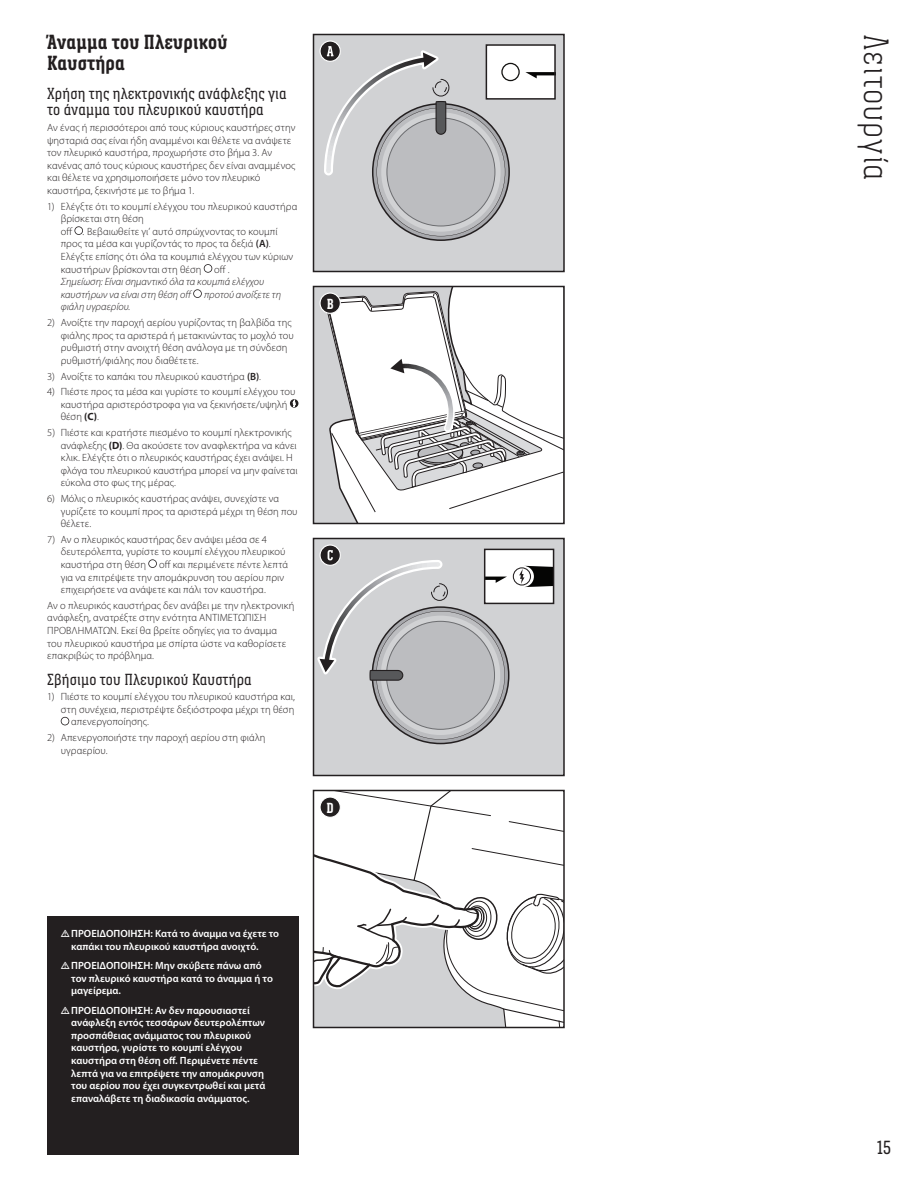
<style>
.page{position:relative;width:918px;height:1188px;background:#fff}
.page>*{position:absolute;margin:0;border:0;box-sizing:border-box;transform-origin:0 0}
.t1{font:300 36px "Weber Serif";letter-spacing:.025em;color:#231f20}
.t2{font:700 21px/21px "Weber Serif";letter-spacing:.01em;color:#231f20}
.t3{font:19.5px "Weber Serif";color:#231f20}
.t4{font:16.5px/16.5px "Weber Serif";letter-spacing:.01em;color:#231f20}
.t5{font:700 15px "Weber Serif";color:#fff}
.t6{font:300 10.5px/12.6px "Myriad Pro";letter-spacing:.01em;color:#231f20}
.t7{font:600 10.5px/12.6px "Myriad Pro";color:#fff}
.t8{font:italic 300 10.5px/12.6px "Myriad Pro";letter-spacing:.005em;color:#231f20}
.s1{font-style:italic}
.s2{font-weight:600}
.s3{font-weight:700}
</style>
<div class="page">
<div style="left:47px;top:916px;width:252px;height:238px;background:#231f20"></div>
<div style="left:314px;top:286px;width:250px;height:237px;background:#d1d2d4"></div>
<svg style="left:351px;top:289px;width:211px;height:232px;background:#f8f8f8"></svg>
<svg style="left:327px;top:291px;width:235px;height:222px;background:#e5e4e5"></svg>
<div style="left:313px;top:286px;width:252px;height:238px;border:2px solid #231f20"></div>
<div style="left:320px;top:293px;width:20px;height:20px;background:#231f20;border-radius:50%"></div>
<div style="left:320px;top:292px;width:21px;height:22px;border:1px solid #fff;border-radius:50%"></div>
<div style="left:314px;top:34px;width:250px;height:237px;background:#d1d2d4"></div>
<div style="left:486px;top:44px;width:70px;height:56px;border:2px solid #231f20"></div>
<div style="left:313px;top:34px;width:252px;height:238px;border:2px solid #231f20"></div>
<svg style="left:320px;top:41px;width:20px;height:20px"></svg>
<svg style="left:324px;top:45px;width:231px;height:196px"></svg>
<div style="left:320px;top:40px;width:21px;height:22px;border:1px solid #fff;border-radius:50%"></div>
<div style="left:314px;top:539px;width:250px;height:237px;background:#d1d2d4"></div>
<div style="left:313px;top:538px;width:252px;height:238px;border:2px solid #231f20"></div>
<svg style="left:320px;top:545px;width:20px;height:20px"></svg>
<svg style="left:317px;top:550px;width:237px;height:194px"></svg>
<div style="left:320px;top:544px;width:21px;height:22px;border:1px solid #fff;border-radius:50%"></div>
<svg style="left:316px;top:793px;width:246px;height:232px"></svg>
<div style="left:313px;top:790px;width:252px;height:238px;border:2px solid #231f20"></div>
<div style="left:320px;top:797px;width:20px;height:20px;background:#231f20;border-radius:50%"></div>
<div style="left:320px;top:796px;width:21px;height:22px;border:1px solid #fff;border-radius:50%"></div>
<svg style="left:74px;top:226px;width:9px;height:9px"></svg>
<svg style="left:204px;top:264px;width:8px;height:9px"></svg>
<svg style="left:193px;top:289px;width:9px;height:9px"></svg>
<svg style="left:290px;top:399px;width:8px;height:9px"></svg>
<svg style="left:292px;top:399px;width:4px;height:9px"></svg>
<svg style="left:148px;top:559px;width:9px;height:9px"></svg>
<svg style="left:61px;top:717px;width:8px;height:8px"></svg>
<h2 class="t2" style="left:47px;top:32px;width:182px">Άναμμα του Πλευρικού<br>Καυστήρα</h2>
<h3 class="t4" style="left:47px;top:85px;width:241px">Χρήση της ηλεκτρονικής ανάφλεξης για το άναμμα του πλευρικού καυστήρα</h3>
<p class="t6" style="left:47px;top:121px;width:250px">Αν ένας ή περισσότεροι από τους κύριους καυστήρες στην ψησταριά σας είναι ήδη αναμμένοι και θέλετε να ανάψετε τον πλευρικό καυστήρα, προχωρήστε στο βήμα 3. Αν κανένας από τους κύριους καυστήρες δεν είναι αναμμένος και θέλετε να χρησιμοποιήσετε μόνο τον πλευρικό καυστήρα, ξεκινήστε με το βήμα 1.</p>
<p class="t6" style="left:61px;top:200px;width:238px;text-indent:-14px">1) Ελέγξτε ότι το κουμπί ελέγχου του πλευρικού καυστήρα βρίσκεται στη θέση<br>off <span class="s1">.</span> Βεβαιωθείτε γι’ αυτό σπρώχνοντας το κουμπί προς τα μέσα και γυρίζοντάς το προς τα δεξιά <span class="s2">(Α)</span>.<br>Ελέγξτε επίσης ότι όλα τα κουμπιά ελέγχου των κύριων καυστήρων βρίσκονται στη θέση off .</p>
<p class="t8" style="left:61px;top:275px;width:222px">Σημείωση: Είναι σημαντικό όλα τα κουμπιά ελέγχου καυστήρων να είναι στη θέση off προτού ανοίξετε τη φιάλη υγραερίου.</p>
<p class="t6" style="left:61px;top:316px;width:234px;text-indent:-14px">2) Ανοίξτε την παροχή αερίου γυρίζοντας τη βαλβίδα της φιάλης προς τα αριστερά ή μετακινώντας το μοχλό του ρυθμιστή στην ανοιχτή θέση ανάλογα με τη σύνδεση ρυθμιστή/φιάλης που διαθέτετε.</p>
<p class="t6" style="left:47px;top:370px;width:215px">3) Ανοίξτε το καπάκι του πλευρικού καυστήρα <span class="s2">(B)</span>.</p>
<p class="t6" style="left:61px;top:385px;width:236px;text-indent:-14px">4) Πιέστε προς τα μέσα και γυρίστε το κουμπί ελέγχου του καυστήρα αριστερόστροφα για να ξεκινήσετε/υψηλή θέση <span class="s3">(C)</span>.</p>
<p class="t6" style="left:61px;top:426px;width:238px;text-indent:-14px">5) Πιέστε και κρατήστε πιεσμένο το κουμπί ηλεκτρονικής ανάφλεξης <span class="s3">(D)</span>. Θα ακούσετε τον αναφλεκτήρα να κάνει κλικ. Ελέγξτε ότι ο πλευρικός καυστήρας έχει ανάψει. Η φλόγα του πλευρικού καυστήρα μπορεί να μην φαίνεται εύκολα στο φως της μέρας.</p>
<p class="t6" style="left:61px;top:492px;width:238px;text-indent:-14px">6) Μόλις ο πλευρικός καυστήρας ανάψει, συνεχίστε να γυρίζετε το κουμπί προς τα αριστερά μέχρι τη θέση που θέλετε.</p>
<p class="t6" style="left:61px;top:533px;width:226px;text-indent:-14px">7) Αν ο πλευρικός καυστήρας δεν ανάψει μέσα σε 4 δευτερόλεπτα, γυρίστε το κουμπί ελέγχου πλευρικού καυστήρα στη θέση</p>
<p class="t6" style="left:61px;top:558px;width:229px;text-indent:98px">off και περιμένετε πέντε λεπτά για να επιτρέψετε την απομάκρυνση του αερίου πριν επιχειρήσετε να ανάψετε και πάλι τον καυστήρα.</p>
<p class="t6" style="left:47px;top:599px;width:249px">Αν ο πλευρικός καυστήρας δεν ανάβει με την ηλεκτρονική ανάφλεξη, ανατρέξτε στην ενότητα ΑΝΤΙΜΕΤΩΠΙΣΗ ΠΡΟΒΛΗΜΑΤΩΝ. Εκεί θα βρείτε οδηγίες για το άναμμα του πλευρικού καυστήρα με σπίρτα ώστε να καθορίσετε επακριβώς το πρόβλημα.</p>
<h3 class="t4" style="left:47px;top:671px;width:206px">Σβήσιμο του Πλευρικού Καυστήρα</h3>
<p class="t6" style="left:47px;top:690px;width:249px">1) Πιέστε το κουμπί ελέγχου του πλευρικού καυστήρα και,</p>
<p class="t6" style="left:61px;top:703px;width:235px">στη συνέχεια, περιστρέψτε δεξιόστροφα μέχρι τη θέση</p>
<p class="t6" style="left:71px;top:716px;width:79px">απενεργοποίησης.</p>
<p class="t6" style="left:61px;top:731px;width:206px;text-indent:-14px">2) Απενεργοποιήστε την παροχή αερίου στη φιάλη υγραερίου.</p>
<h3 class="t5" style="left:327px;top:295px;width:8px">B</h3>
<h3 class="t5" style="left:327px;top:799px;width:9px">D</h3>
<p class="t7" style="left:71px;top:927px;width:209px">ΠΡΟΕΙΔΟΠΟΙΗΣΗ: Κατά το άναμμα να έχετε το καπάκι του πλευρικού καυστήρα ανοιχτό.</p>
<p class="t7" style="left:71px;top:959px;width:203px">ΠΡΟΕΙΔΟΠΟΙΗΣΗ: Μην σκύβετε πάνω από τον πλευρικό καυστήρα κατά το άναμμα ή το μαγείρεμα.</p>
<p class="t7" style="left:71px;top:1004px;width:196px">ΠΡΟΕΙΔΟΠΟΙΗΣΗ: Αν δεν παρουσιαστεί ανάφλεξη εντός τεσσάρων δευτερολέπτων προσπάθειας ανάμματος του πλευρικού καυστήρα, γυρίστε το κουμπί ελέγχου καυστήρα στη θέση off. Περιμένετε πέντε λεπτά για να επιτρέψετε την απομάκρυνση του αερίου που έχει συγκεντρωθεί και μετά επαναλάβετε τη διαδικασία ανάμματος.</p>
<h1 class="t1" style="left:896px;top:34px;width:148px;rotate:90deg">Λειτουργία</h1>
<h3 class="t3" style="left:877px;top:1137px;width:16px">15</h3>
</div>
